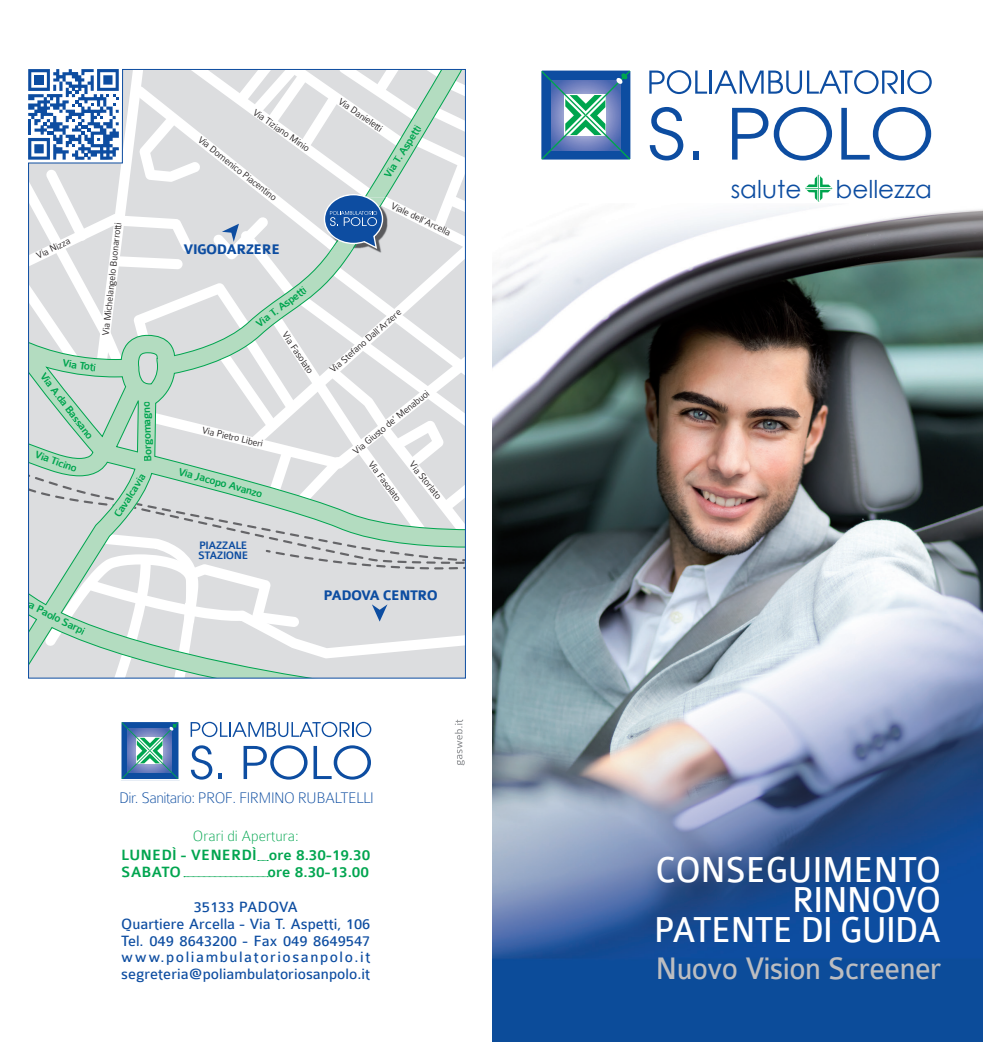
<style>
.page{position:relative;width:983px;height:1042px;background:#fff}
.page>*{position:absolute;margin:0;border:0;box-sizing:border-box;transform-origin:0 0}
.t1{font:38.5px "Colaborate";letter-spacing:-.025em;color:#fff;scale:.94 1}
.t2{font:33.25px "Colaborate";letter-spacing:-.02em;color:#bcbdc0;scale:.94 1}
.t3{font:24.68px "Century Gothic";color:#0d4da1}
.t4{font:100 16.45px "Colaborate";letter-spacing:-.03em;color:#0d4da1}
.t5{font:15.92px "Colaborate";letter-spacing:.005em;color:#0d4da1}
.t6{font:500 15.92px "Colaborate";color:#00a54f}
.t7{font:15.92px "Colaborate";letter-spacing:.1em;color:#0d4da1}
.t8{font:100 15.92px "Colaborate";color:#00a54f}
.t9{font:700 14.88px "Colaborate";letter-spacing:-.04em;color:#0d4da1}
.t10{font:500 11.55px "Colaborate";color:#00a54f}
.t11{font:500 11.55px/10.2px "Colaborate";letter-spacing:-.04em;color:#0d4da1}
.t12{font:300 10.15px "Colaborate";color:#231f20}
</style>
<div class="page">
<img style="left:492px;top:70px;width:490px;height:972px">
<svg style="left:804px;top:174px;width:28px;height:28px"></svg>
<svg style="left:649px;top:70px;width:58px;height:24px"></svg>
<hr style="left:709px;top:71px;width:2px;height:23px;background:#0d4da1">
<svg style="left:714px;top:70px;width:183px;height:24px"></svg>
<hr style="left:901px;top:71px;width:2px;height:23px;background:#0d4da1">
<svg style="left:907px;top:70px;width:24px;height:24px"></svg>
<svg style="left:649px;top:107px;width:34px;height:53px"></svg>
<div style="left:692px;top:151px;width:6px;height:9px;background:#0d4da1"></div>
<svg style="left:731px;top:107px;width:100px;height:53px"></svg>
<svg style="left:841px;top:107px;width:89px;height:53px"></svg>
<svg style="left:538px;top:70px;width:95px;height:92px;background:#5c8cb3"></svg>
<svg style="left:184px;top:876px;width:84px;height:1px"></svg>
<svg style="left:190px;top:722px;width:181px;height:15px"></svg>
<svg style="left:191px;top:745px;width:21px;height:34px"></svg>
<svg style="left:218px;top:773px;width:4px;height:6px"></svg>
<svg style="left:243px;top:745px;width:64px;height:34px"></svg>
<svg style="left:313px;top:745px;width:58px;height:34px"></svg>
<svg style="left:121px;top:722px;width:59px;height:59px;background:#5788b0"></svg>
<svg style="left:454px;top:719px;width:10px;height:46px"></svg>
<svg style="left:28px;top:69px;width:437px;height:609px"></svg>
<p class="t12" style="left:35px;top:251px;width:38px;rotate:-25deg">Via Nizza</p>
<p class="t12" style="left:101px;top:335px;width:115px;rotate:-84deg">Via Michelangelo Buonarrotti</p>
<p class="t10" style="left:63px;top:357px;width:36px;rotate:8deg">Via Toti</p>
<p class="t10" style="left:47px;top:370px;width:82px;rotate:53deg">Via A.da Bassano</p>
<p class="t10" style="left:37px;top:448px;width:46px;rotate:20deg">Via Ticino</p>
<p class="t10" style="left:142px;top:462px;width:62px;rotate:-92deg">Borgomagno</p>
<p class="t10" style="left:111px;top:513px;width:52px;rotate:-57deg">Cavalcavia</p>
<p class="t10" style="left:8px;top:586px;width:90px;rotate:27deg">Via Fra Paolo Sarpi</p>
<p class="t12" style="left:257px;top:107px;width:69px;rotate:35deg">Via Tiziano Minio</p>
<p class="t12" style="left:342px;top:96px;width:53px;rotate:35deg">Via Danieletti</p>
<p class="t10" style="left:381px;top:174px;width:62px;rotate:-58deg">Via T. Aspetti</p>
<p class="t12" style="left:203px;top:134px;width:99px;rotate:39deg">Via Domenico Piacentino</p>
<p class="t12" style="left:394px;top:200px;width:67px;rotate:26deg">Viale dell’Arcella</p>
<p class="t9" style="left:183px;top:242px;width:98px">VIGODARZERE</p>
<p class="t10" style="left:253px;top:320px;width:62px;rotate:-37deg">Via T. Aspetti</p>
<p class="t12" style="left:288px;top:330px;width:50px;rotate:56deg">Via Fasolato</p>
<p class="t12" style="left:203px;top:425px;width:64px;rotate:13deg">Via Pietro Liberi</p>
<p class="t10" style="left:180px;top:465px;width:89px;rotate:15deg">Via Jacopo Avanzo</p>
<p class="t12" style="left:327px;top:367px;width:93px;rotate:-41deg">Via Stefano Dall’Arzere</p>
<p class="t12" style="left:351px;top:448px;width:97px;rotate:-39deg">Via Giusto de’ Menabuoi</p>
<p class="t12" style="left:375px;top:458px;width:50px;rotate:54deg">Via Fasolato</p>
<p class="t12" style="left:415px;top:459px;width:47px;rotate:51deg">Via Storlato</p>
<p class="t11" style="left:198px;top:540px;width:52px">PIAZZALE<br>STAZIONE</p>
<p class="t9" style="left:323px;top:587px;width:116px">PADOVA CENTRO</p>
<p class="t4" style="left:119px;top:789px;width:256px">Dir. Sanitario: PROF. FIRMINO RUBALTELLI</p>
<p class="t8" style="left:193px;top:827px;width:107px">Orari di Apertura:</p>
<p class="t6" style="left:121px;top:847px;width:251px">LUNEDÌ - VENERDÌ ore 8.30-19.30</p>
<p class="t6" style="left:121px;top:863px;width:61px">SABATO</p>
<p class="t6" style="left:267px;top:863px;width:103px">ore 8.30-13.00</p>
<p class="t5" style="left:194px;top:899px;width:106px">35133 PADOVA</p>
<p class="t5" style="left:121px;top:916px;width:251px">Quartiere Arcella - Via T. Aspetti, 106</p>
<p class="t5" style="left:121px;top:932px;width:251px">Tel. 049 8643200 - Fax 049 8649547</p>
<p class="t7" style="left:121px;top:949px;width:251px">www.poliambulatoriosanpolo.it</p>
<p class="t5" style="left:121px;top:965px;width:250px">segreteria@poliambulatoriosanpolo.it</p>
<p class="t3" style="left:730px;top:174px;width:72px">salute</p>
<p class="t3" style="left:835px;top:174px;width:98px">bellezza</p>
<p class="t1" style="left:655px;top:850px;width:305px">CONSEGUIMENTO</p>
<p class="t1" style="left:792px;top:880px;width:160px">RINNOVO</p>
<p class="t1" style="left:653px;top:910px;width:307px">PATENTE DI GUIDA</p>
<p class="t2" style="left:655px;top:951px;width:305px">Nuovo Vision Screener</p>
</div>
